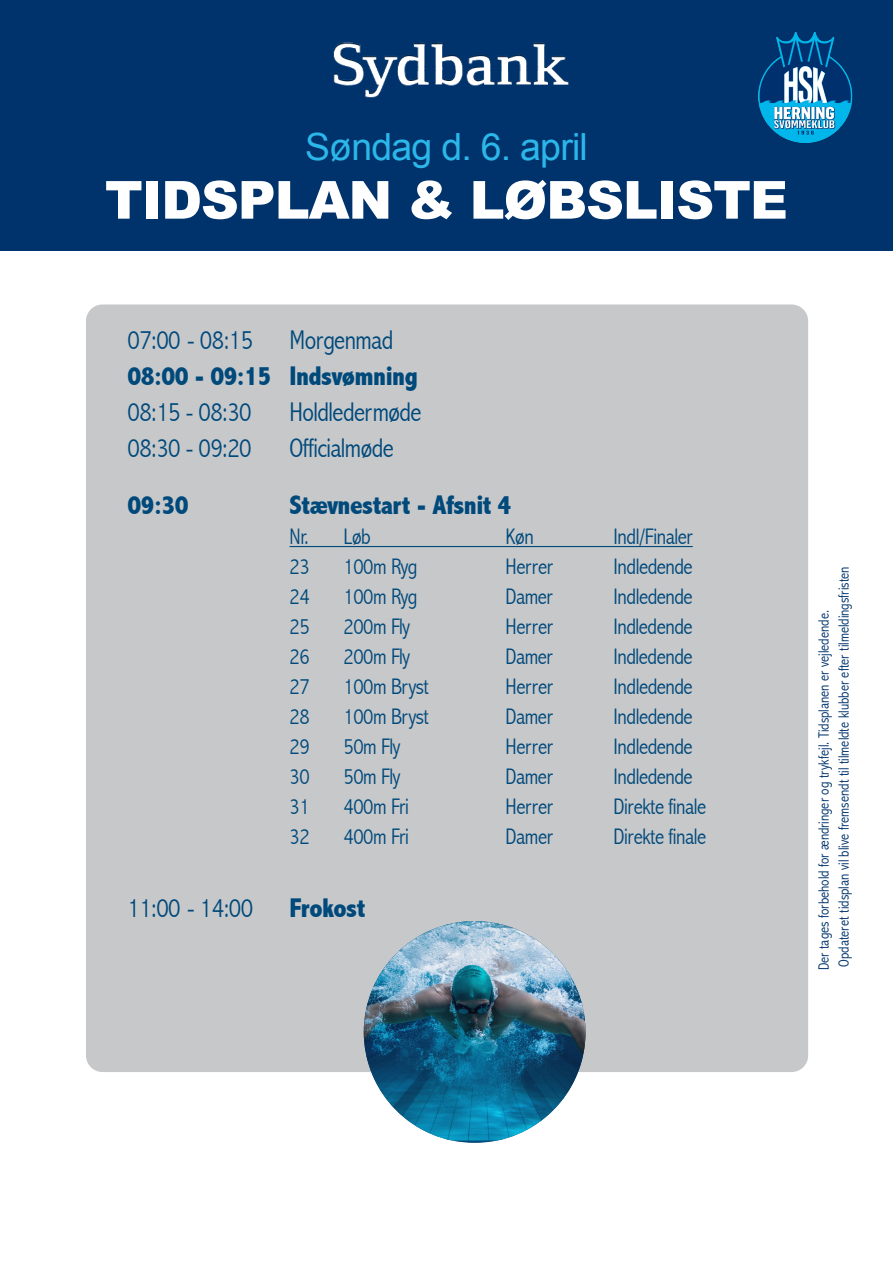
<style>
.page{position:relative;width:893px;height:1263px;background:#fff}
.page>*{position:absolute;margin:0;border:0;box-sizing:border-box;transform-origin:0 0}
.t1{font:900 52.5px "Arial";letter-spacing:-.02em;color:#fff}
.t2{font:37.5px "Arial";letter-spacing:-.02em;color:#2bb7ea}
.t3{font:300 condensed 27.15px "Abadi";letter-spacing:-.02em;color:#00497b}
.t4{font:800 condensed 27.15px "Abadi";letter-spacing:-.02em;color:#00497b}
.t5{font:300 condensed 22.5px "Abadi";letter-spacing:-.02em;color:#00497b}
.t6{font:300 condensed 15px "Abadi";color:#00336c}
</style>
<div class="page">
<div style="left:0;top:0;width:893px;height:251px;background:#00336c"></div>
<img style="left:333px;top:42px;width:236px;height:56px">
<img style="left:758px;top:32px;width:95px;height:111px">
<div style="left:86px;top:304px;width:722px;height:768px;background:#c7c8ca;border-radius:17px"></div>
<hr style="left:290px;top:546px;width:403px;height:1px;background:#00497b">
<img style="left:364px;top:921px;width:222px;height:219px">
<p class="t2" style="left:305px;top:122px;width:284px">Søndag d. 6. april</p>
<p class="t1" style="left:105px;top:162px;width:684px">TIDSPLAN &amp; LØBSLISTE</p>
<p class="t3" style="left:128px;top:324px;width:127px">07:00 - 08:15</p>
<p class="t3" style="left:290px;top:324px;width:105px">Morgenmad</p>
<p class="t4" style="left:128px;top:360px;width:292px">08:00 - 09:15 Indsvømning</p>
<p class="t3" style="left:128px;top:396px;width:126px">08:15 - 08:30</p>
<p class="t3" style="left:290px;top:396px;width:133px">Holdledermøde</p>
<p class="t3" style="left:128px;top:432px;width:126px">08:30 - 09:20</p>
<p class="t3" style="left:290px;top:432px;width:106px">Officialmøde</p>
<p class="t4" style="left:128px;top:489px;width:63px">09:30</p>
<p class="t4" style="left:290px;top:489px;width:223px">Stævnestart - Afsnit 4</p>
<p class="t5" style="left:290px;top:524px;width:83px">Nr. Løb</p>
<p class="t5" style="left:506px;top:524px;width:30px">Køn</p>
<p class="t5" style="left:614px;top:524px;width:81px">Indl/Finaler</p>
<p class="t5" style="left:290px;top:554px;width:22px">23</p>
<p class="t5" style="left:344px;top:554px;width:75px">100m Ryg</p>
<p class="t5" style="left:506px;top:554px;width:49px">Herrer</p>
<p class="t5" style="left:614px;top:554px;width:81px">Indledende</p>
<p class="t5" style="left:290px;top:584px;width:22px">24</p>
<p class="t5" style="left:344px;top:584px;width:75px">100m Ryg</p>
<p class="t5" style="left:506px;top:584px;width:49px">Damer</p>
<p class="t5" style="left:614px;top:584px;width:81px">Indledende</p>
<p class="t5" style="left:290px;top:614px;width:22px">25</p>
<p class="t5" style="left:344px;top:614px;width:68px">200m Fly</p>
<p class="t5" style="left:506px;top:614px;width:49px">Herrer</p>
<p class="t5" style="left:614px;top:614px;width:81px">Indledende</p>
<p class="t5" style="left:290px;top:644px;width:22px">26</p>
<p class="t5" style="left:344px;top:644px;width:68px">200m Fly</p>
<p class="t5" style="left:506px;top:644px;width:49px">Damer</p>
<p class="t5" style="left:614px;top:644px;width:81px">Indledende</p>
<p class="t5" style="left:290px;top:674px;width:22px">27</p>
<p class="t5" style="left:344px;top:674px;width:87px">100m Bryst</p>
<p class="t5" style="left:506px;top:674px;width:49px">Herrer</p>
<p class="t5" style="left:614px;top:674px;width:81px">Indledende</p>
<p class="t5" style="left:290px;top:704px;width:22px">28</p>
<p class="t5" style="left:344px;top:704px;width:87px">100m Bryst</p>
<p class="t5" style="left:506px;top:704px;width:49px">Damer</p>
<p class="t5" style="left:614px;top:704px;width:81px">Indledende</p>
<p class="t5" style="left:290px;top:734px;width:22px">29</p>
<p class="t5" style="left:344px;top:734px;width:58px">50m Fly</p>
<p class="t5" style="left:506px;top:734px;width:49px">Herrer</p>
<p class="t5" style="left:614px;top:734px;width:81px">Indledende</p>
<p class="t5" style="left:290px;top:764px;width:22px">30</p>
<p class="t5" style="left:344px;top:764px;width:58px">50m Fly</p>
<p class="t5" style="left:506px;top:764px;width:49px">Damer</p>
<p class="t5" style="left:614px;top:764px;width:81px">Indledende</p>
<p class="t5" style="left:290px;top:794px;width:22px">31</p>
<p class="t5" style="left:344px;top:794px;width:67px">400m Fri</p>
<p class="t5" style="left:506px;top:794px;width:49px">Herrer</p>
<p class="t5" style="left:614px;top:794px;width:94px">Direkte finale</p>
<p class="t5" style="left:290px;top:824px;width:22px">32</p>
<p class="t5" style="left:344px;top:824px;width:67px">400m Fri</p>
<p class="t5" style="left:506px;top:824px;width:49px">Damer</p>
<p class="t5" style="left:614px;top:824px;width:94px">Direkte finale</p>
<p class="t3" style="left:128px;top:892px;width:127px">11:00 - 14:00</p>
<p class="t4" style="left:290px;top:892px;width:77px">Frokost</p>
<p class="t6" style="left:835px;top:967px;width:402px;rotate:-90deg">Opdateret tidsplan vil blive fremsendt til tilmeldte klubber efter tilmeldingsfristen</p>
<p class="t6" style="left:815px;top:970px;width:361px;rotate:-90deg">Der tages forbehold for ændringer og trykfejl. Tidsplanen er vejledende.</p>
</div>
